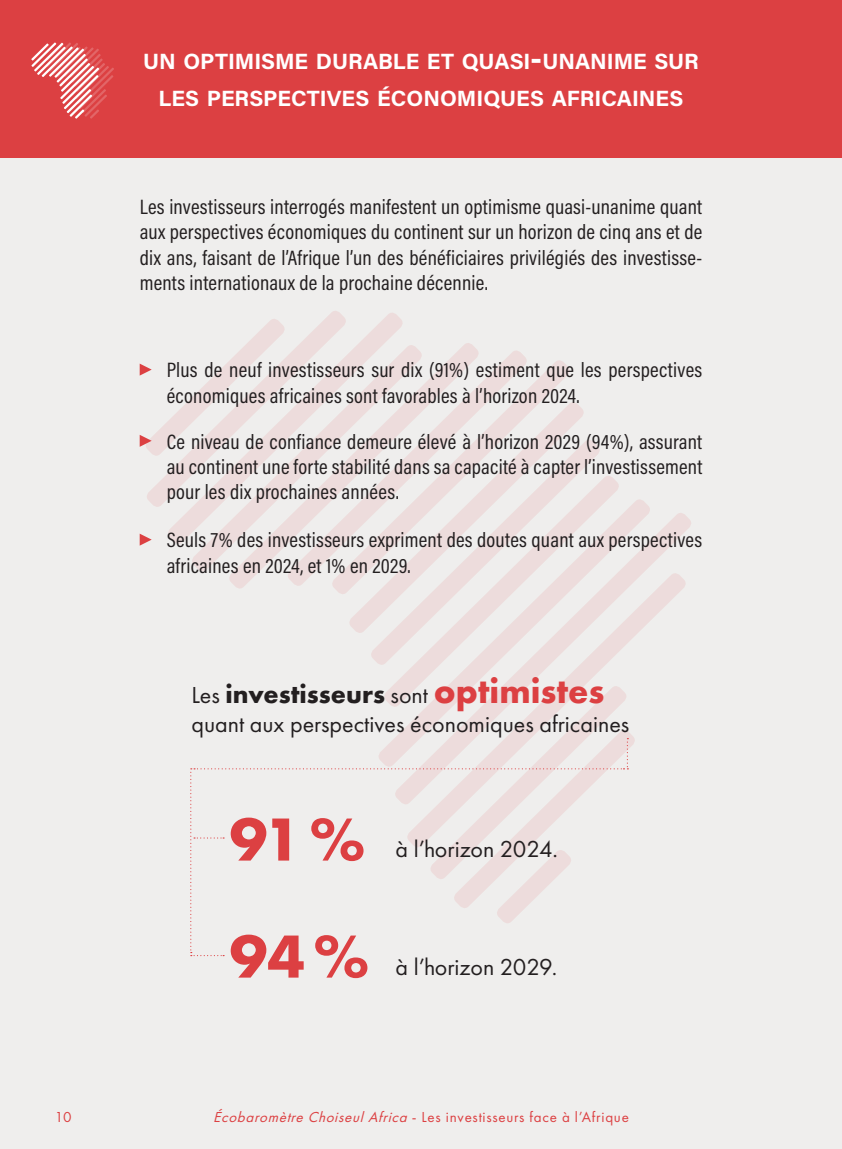
<style>
.page{position:relative;width:842px;height:1149px;background:#fff}
.page>*{position:absolute;margin:0;border:0;box-sizing:border-box;transform-origin:0 0}
.t1{font:700 63px/117px "Futura PT";color:#dc4042}
.t2{font:700 27px "Futura PT";color:#231f20}
.t3{font:24px "Futura PT";color:#231f20}
.t4{font:700 22.05px/37.8px "Acumin Pro";color:#fff;text-align:center}
.t5{font:21px/25.2px "Acumin Pro Cond";letter-spacing:.01em;color:#231f20;text-align:justify}
.t6{font:15px "Futura PT";letter-spacing:.05em;color:#dc4042}
.s1{font-size:31.5px}
.s2{font-weight:400;font-size:24px}
.s3{font-size:36px;color:#dc4042}
.s4{font-style:italic}
</style>
<div class="page">
<div style="left:0;top:0;width:842px;height:1148px;background:#efeeed"></div>
<svg style="left:146px;top:311px;width:545px;height:459px"></svg>
<div style="left:0;top:0;width:842px;height:158px;background:#dc4042"></div>
<svg style="left:31px;top:42px;width:83px;height:77px"></svg>
<svg style="left:140px;top:363px;width:12px;height:12px"></svg>
<svg style="left:140px;top:434px;width:12px;height:12px"></svg>
<svg style="left:140px;top:533px;width:12px;height:12px"></svg>
<svg style="left:190px;top:737px;width:438px;height:217px"></svg>
<p class="t4" style="left:143px;top:41px;width:557px">UN OPTIMISME DURABLE ET QUASI<span class="s1">-</span>UNANIME SUR<br>LES PERSPECTIVES ÉCONOMIQUES AFRICAINES</p>
<p class="t5" style="left:140px;top:194px;width:564px">Les investisseurs interrogés manifestent un optimisme quasi-unanime quant aux perspectives économiques du continent sur un horizon de cinq ans et de dix ans, faisant de l’Afrique l’un des bénéficiaires privilégiés des investisse&shy;ments internationaux de la prochaine décennie.</p>
<p class="t5" style="left:167px;top:357px;width:537px">Plus de neuf investisseurs sur dix (91%) estiment que les perspectives économiques africaines sont favorables à l’horizon 2024.</p>
<p class="t5" style="left:167px;top:428px;width:537px">Ce niveau de confiance demeure élevé à l’horizon 2029 (94%), assurant au continent une forte stabilité dans sa capacité à capter l’investissement pour les dix prochaines années.</p>
<p class="t5" style="left:167px;top:527px;width:537px">Seuls 7% des investisseurs expriment des doutes quant aux perspectives africaines en 2024, et 1% en 2029.</p>
<p class="t2" style="left:191px;top:676px;width:415px"><span class="s2">Les</span> investisseurs <span class="s2">sont</span> <span class="s3">optimistes</span></p>
<p class="t3" style="left:191px;top:709px;width:439px">quant aux perspectives économiques africaines</p>
<h1 class="t1" style="left:230px;top:779px;width:141px">91%<br>94%</h1>
<p class="t3" style="left:395px;top:834px;width:164px">à l’horizon 2024.</p>
<p class="t3" style="left:395px;top:952px;width:163px">à l’horizon 2029.</p>
<p class="t6" style="left:55px;top:1107px;width:18px">10</p>
<p class="t6" style="left:213px;top:1107px;width:417px"><span class="s4">Écobaromètre ChoiseulAfrica</span> - Les investisseurs face à l’Afrique</p>
</div>
